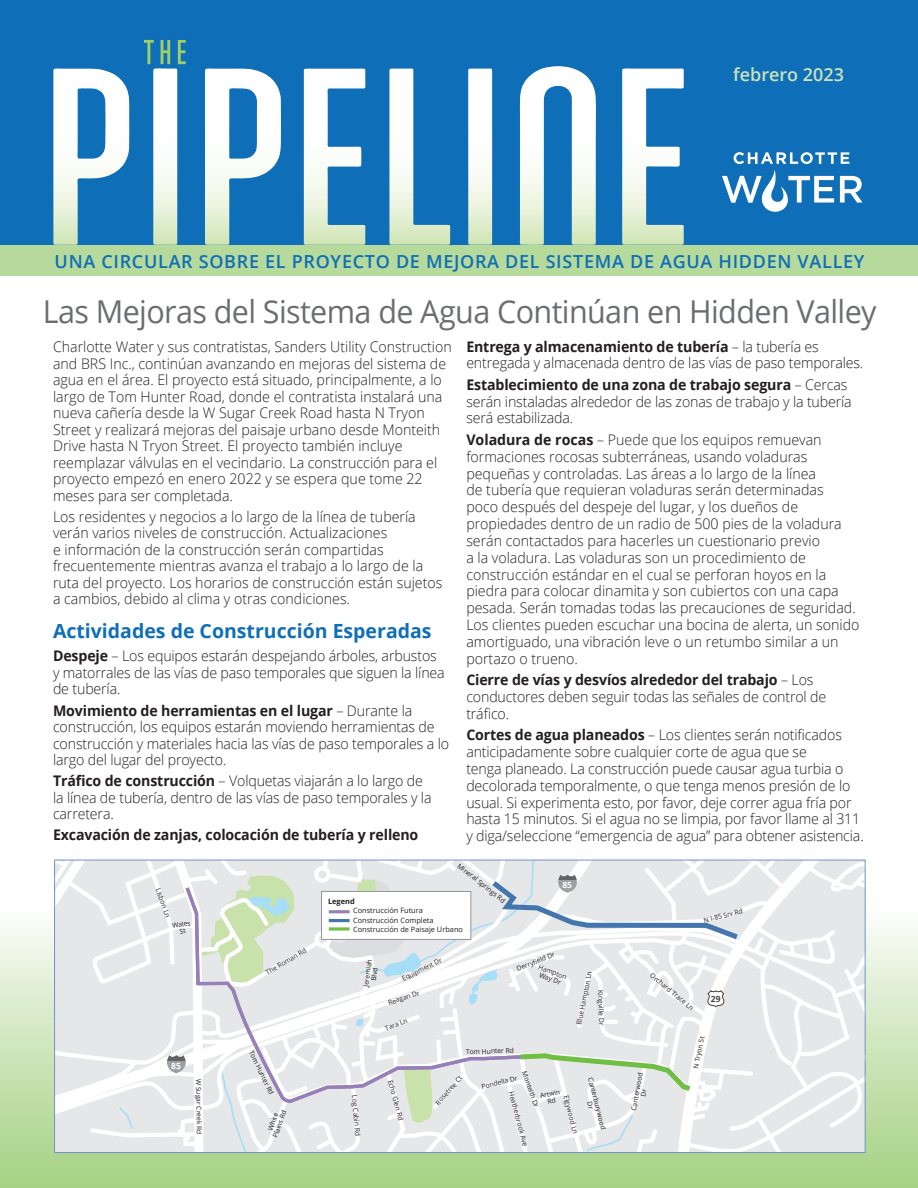
<style>
.page{position:relative;width:918px;height:1188px;background:#fff}
.page>*{position:absolute;margin:0;border:0;box-sizing:border-box;transform-origin:0 0}
.t1{font:31.5px "Open Sans";letter-spacing:-.02em;color:#6c6d70}
.t2{font:700 19.5px "Open Sans";color:#0f6eb8}
.t3{font:600 18px "Open Sans";letter-spacing:.04em;color:#0f6eb8}
.t4{font:600 18px "Open Sans";color:#cbe4b8}
.t5{font:300 14.7px/16.8px "Open Sans";color:#231f20}
.t6{font:700 14.7px "Open Sans";letter-spacing:-.01em;color:#231f20}
.t7{font:700 8.55px "Open Sans";color:#fff}
.t8{font:700 8.55px "Open Sans";color:#44423f}
.t9{font:7.35px/9.4px "Open Sans";color:#231f20}
.t10{font:700 7.35px "Open Sans";color:#231f20}
.t11{font:6.75px/6.8px "Open Sans";color:#231f20;text-align:center}
.s1{font-weight:700}
</style>
<div class="page">
<div style="left:0;top:28px;width:918px;height:247px;background:#b6da9b"></div>
<div style="left:0;top:0;width:918px;height:244px;background:#0f6eb8"></div>
<div style="left:0;top:907px;width:918px;height:281px;background:linear-gradient(to bottom,#f9fafa,#a4d083)"></div>
<svg style="left:722px;top:152px;width:141px;height:60px"></svg>
<svg style="left:53px;top:69px;width:76px;height:176px"></svg>
<svg style="left:205px;top:69px;width:76px;height:176px"></svg>
<svg style="left:304px;top:68px;width:62px;height:177px"></svg>
<svg style="left:519px;top:66px;width:77px;height:179px"></svg>
<svg style="left:389px;top:68px;width:61px;height:177px"></svg>
<svg style="left:468px;top:69px;width:24px;height:176px;background:#f1f7ed"></svg>
<svg style="left:622px;top:68px;width:62px;height:177px"></svg>
<svg style="left:144px;top:40px;width:42px;height:205px"></svg>
<svg style="left:55px;top:860px;width:810px;height:293px"></svg>
<p class="t4" style="left:733px;top:62px;width:112px">febrero 2023</p>
<p class="t3" style="left:55px;top:249px;width:811px">UNA CIRCULAR SOBRE EL PROYECTO DE MEJORA DEL SISTEMA DE AGUA HIDDEN VALLEY</p>
<h1 class="t1" style="left:43px;top:290px;width:835px">Las Mejoras del Sistema de Agua Continúan en Hidden Valley</h1>
<p class="t5" style="left:53px;top:338px;width:400px">Charlotte Water y sus contratistas, Sanders Utility Construction and BRS Inc., continúan avanzando en mejoras del sistema de agua en el área. El proyecto está situado, principalmente, a lo largo de Tom Hunter Road, donde el contratista instalará una nueva cañería desde la W Sugar Creek Road hasta N Tryon Street y realizará mejoras del paisaje urbano desde Monteith Drive hasta N Tryon Street. El proyecto también incluye reemplazar válvulas en el vecindario. La construcción para el proyecto empezó en enero 2022 y se espera que tome 22 meses para ser completada.</p>
<p class="t5" style="left:53px;top:508px;width:391px">Los residentes y negocios a lo largo de la línea de tubería verán varios niveles de construcción. Actualizaciones<br>e información de la construcción serán compartidas frecuentemente mientras avanza el trabajo a lo largo de la ruta del proyecto. Los horarios de construcción están sujetos a cambios, debido al clima y otras condiciones.</p>
<h2 class="t2" style="left:53px;top:617px;width:380px">Actividades de Construcción Esperadas</h2>
<p class="t5" style="left:53px;top:647px;width:393px"><span class="s1">Despeje</span> – Los equipos estarán despejando árboles, arbustos y matorrales de las vías de paso temporales que siguen la línea de tubería.</p>
<p class="t5" style="left:53px;top:702px;width:398px"><span class="s1">Movimiento de herramientas en el lugar</span> – Durante la construcción, los equipos estarán moviendo herramientas de construcción y materiales hacia las vías de paso temporales a lo largo del lugar del proyecto.</p>
<p class="t5" style="left:53px;top:772px;width:380px"><span class="s1">Tráfico de construcción</span> – Volquetas viajarán a lo largo de la línea de tubería, dentro de las vías de paso temporales y la carretera.</p>
<p class="t6" style="left:53px;top:824px;width:367px">Excavación de zanjas, colocación de tubería y relleno</p>
<p class="t5" style="left:466px;top:337px;width:399px"><span class="s1">Entrega y almacenamiento de tubería</span> – la tubería es entregada y almacenada dentro de las vías de paso temporales.</p>
<p class="t5" style="left:466px;top:376px;width:387px"><span class="s1">Establecimiento de una zona de trabajo segura</span> – Cercas serán instaladas alrededor de las zonas de trabajo y la tubería será estabilizada.</p>
<p class="t5" style="left:466px;top:431px;width:395px"><span class="s1">Voladura de rocas</span> – Puede que los equipos remuevan formaciones rocosas subterráneas, usando voladuras pequeñas y controladas. Las áreas a lo largo de la línea<br>de tubería que requieran voladuras serán determinadas<br>poco después del despeje del lugar, y los dueños de propiedades dentro de un radio de 500 pies de la voladura serán contactados para hacerles un cuestionario previo<br>a la voladura. Las voladuras son un procedimiento de construcción estándar en el cual se perforan hoyos en la piedra para colocar dinamita y son cubiertos con una capa pesada. Serán tomadas todas las precauciones de seguridad.<br>Los clientes pueden escuchar una bocina de alerta, un sonido amortiguado, una vibración leve o un retumbo similar a un portazo o trueno.</p>
<p class="t5" style="left:466px;top:671px;width:361px"><span class="s1">Cierre de vías y desvíos alrededor del trabajo</span> – Los conductores deben seguir todas las señales de control de tráfico.</p>
<p class="t5" style="left:466px;top:726px;width:399px"><span class="s1">Cortes de agua planeados</span> – Los clientes serán notificados anticipadamente sobre cualquier corte de agua que se<br>tenga planeado. La construcción puede causar agua turbia o decolorada temporalmente, o que tenga menos presión de lo usual. Si experimenta esto, por favor, deje correr agua fría por hasta 15 minutos. Si el agua no se limpia, por favor llame al 311 y diga/seleccione “emergencia de agua” para obtener asistencia.</p>
<p class="t11" style="left:161px;top:887px;width:32px;rotate:70deg">Lisbon Ln</p>
<p class="t11" style="left:172px;top:923px;width:20px;rotate:-11deg">Wales<br>St</p>
<p class="t7" style="left:171px;top:1060px;width:11px">85</p>
<p class="t11" style="left:202px;top:1079px;width:57px;rotate:89deg">W Sugar Creek Rd</p>
<p class="t11" style="left:265px;top:970px;width:47px;rotate:-31deg">The Roman Rd</p>
<p class="t11" style="left:254px;top:1049px;width:49px;rotate:64deg">Tom Hunter Rd</p>
<p class="t11" style="left:265px;top:1134px;width:30px;rotate:-71deg">White<br>Plains Rd</p>
<p class="t11" style="left:461px;top:862px;width:60px;rotate:38deg">Mineral Springs Rd</p>
<p class="t10" style="left:328px;top:896px;width:28px">Legend</p>
<p class="t9" style="left:353px;top:906px;width:111px">Construcción Futura<br>Construcción Completa<br>Construcción de Paisaje Urbano</p>
<p class="t11" style="left:362px;top:986px;width:29px;rotate:-82deg">Jeremiah<br>Blvd</p>
<p class="t11" style="left:401px;top:976px;width:45px;rotate:-27deg">Equipment Dr</p>
<p class="t11" style="left:387px;top:999px;width:34px;rotate:-18deg">Reagan Dr</p>
<p class="t11" style="left:384px;top:1025px;width:25px;rotate:-20deg">Tara Ln</p>
<p class="t7" style="left:562px;top:879px;width:11px">85</p>
<p class="t11" style="left:516px;top:966px;width:42px;rotate:-22deg">Derryfield Dr</p>
<p class="t11" style="left:540px;top:964px;width:31px;rotate:20deg">Hampton<br>Way Dr</p>
<p class="t11" style="left:576px;top:1024px;width:56px;rotate:-79deg">Blue Hampton Ln</p>
<p class="t11" style="left:604px;top:990px;width:37px;rotate:88deg">Kingville Dr</p>
<p class="t11" style="left:466px;top:1048px;width:49px;rotate:-2deg">Tom Hunter Rd</p>
<p class="t11" style="left:703px;top:917px;width:42px;rotate:-15deg">N I-85 Srv Rd</p>
<p class="t11" style="left:653px;top:972px;width:56px;rotate:39deg">Orchard Trace Ln</p>
<p class="t8" style="left:711px;top:993px;width:11px">29</p>
<p class="t11" style="left:692px;top:1068px;width:34px;rotate:-79deg">N Tryon St</p>
<p class="t11" style="left:358px;top:1095px;width:42px;rotate:85deg">Log Cabin Rd</p>
<p class="t11" style="left:394px;top:1079px;width:43px;rotate:75deg">Echo Glen Rd</p>
<p class="t11" style="left:434px;top:1102px;width:38px;rotate:-49deg">Rosetree Ct</p>
<p class="t11" style="left:528px;top:1070px;width:39px;rotate:70deg">Monteith Dr</p>
<p class="t11" style="left:481px;top:1083px;width:38px;rotate:-13deg">Pondella Dr</p>
<p class="t11" style="left:539px;top:1093px;width:22px;rotate:-13deg">Artwin</p>
<p class="t11" style="left:515px;top:1090px;width:59px;rotate:76deg">Heatherbrook Ave</p>
<p class="t11" style="left:570px;top:1094px;width:41px;rotate:76deg">Elgywood Ln</p>
<p class="t11" style="left:594px;top:1077px;width:54px;rotate:76deg">Canterburywood<br>Dr</p>
<p class="t11" style="left:630px;top:1110px;width:40px;rotate:-79deg">Canterwood</p>
</div>
